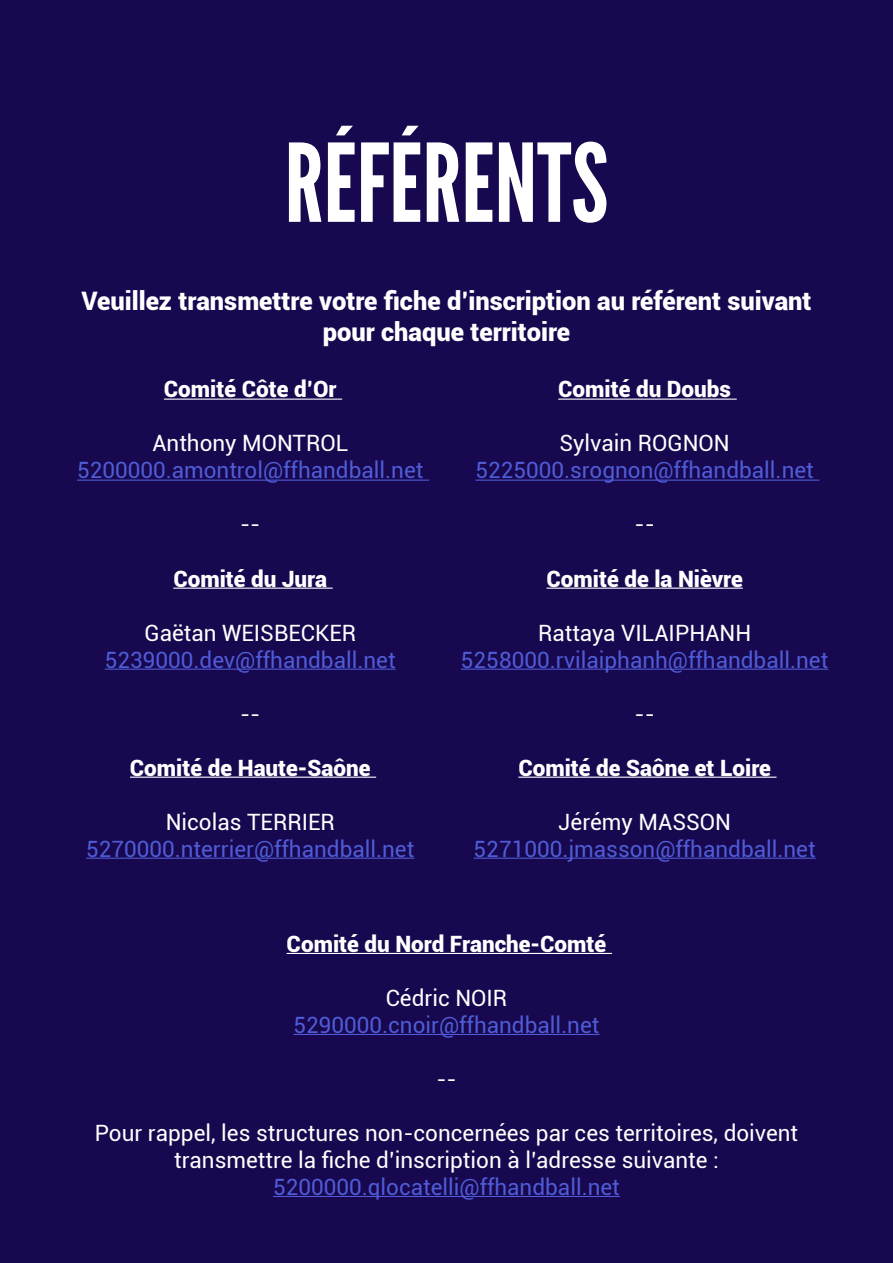
<style>
.page{position:relative;width:893px;height:1263px;background:#17084f}
.page>*{position:absolute;margin:0;border:0;box-sizing:border-box;transform-origin:0 0}
.t1{font:108px "League Gothic";color:#fff}
.t2{font:900 25.5px/30.6px "Roboto";color:#fff;text-align:center}
.t3{font:22.5px "Roboto";color:#4f5cd6}
.t4{font:22.5px/27px "Roboto";color:#fff;text-align:center}
.t5{font:900 22.5px "Roboto";color:#fff}
</style>
<div class="page">
<hr style="left:558px;top:399px;width:179px;height:1px;background:#fff">
<hr style="left:475px;top:480px;width:344px;height:1px;background:#4f5cd6">
<hr style="left:546px;top:588px;width:197px;height:1px;background:#fff">
<hr style="left:461px;top:669px;width:367px;height:1px;background:#4f5cd6">
<hr style="left:518px;top:777px;width:259px;height:1px;background:#fff">
<hr style="left:474px;top:858px;width:342px;height:1px;background:#4f5cd6">
<hr style="left:164px;top:399px;width:178px;height:1px;background:#fff">
<hr style="left:77px;top:480px;width:352px;height:1px;background:#4f5cd6">
<hr style="left:173px;top:588px;width:160px;height:1px;background:#fff">
<hr style="left:105px;top:669px;width:291px;height:1px;background:#4f5cd6">
<hr style="left:130px;top:777px;width:246px;height:1px;background:#fff">
<hr style="left:86px;top:858px;width:328px;height:1px;background:#4f5cd6">
<hr style="left:287px;top:953px;width:325px;height:1px;background:#fff">
<hr style="left:293px;top:1034px;width:306px;height:1px;background:#4f5cd6">
<hr style="left:273px;top:1196px;width:347px;height:1px;background:#4f5cd6">
<h1 class="t1" style="left:285px;top:119px;width:325px">RÉFÉRENTS</h1>
<p class="t2" style="left:81px;top:285px;width:732px">Veuillez transmettre votre fiche d’inscription au référent suivant pour chaque territoire</p>
<p class="t5" style="left:558px;top:373px;width:174px">Comité du Doubs</p>
<p class="t4" style="left:560px;top:429px;width:172px">Sylvain ROGNON</p>
<p class="t3" style="left:475px;top:455px;width:340px">5225000.srognon@ffhandball.net</p>
<p class="t5" style="left:164px;top:373px;width:174px">Comité Côte d’Or</p>
<p class="t4" style="left:152px;top:429px;width:197px">Anthony MONTROL</p>
<p class="t3" style="left:77px;top:455px;width:348px">5200000.amontrol@ffhandball.net</p>
<p class="t4" style="left:240px;top:510px;width:22px">--</p>
<p class="t5" style="left:173px;top:562px;width:155px">Comité du Jura</p>
<p class="t4" style="left:144px;top:618px;width:213px">Gaëtan WEISBECKER</p>
<p class="t3" style="left:105px;top:644px;width:292px">5239000.dev@ffhandball.net</p>
<p class="t4" style="left:240px;top:699px;width:22px">--</p>
<p class="t5" style="left:130px;top:751px;width:242px">Comité de Haute-Saône</p>
<p class="t4" style="left:166px;top:807px;width:171px">Nicolas TERRIER</p>
<p class="t3" style="left:86px;top:833px;width:330px">5270000.nterrier@ffhandball.net</p>
<p class="t4" style="left:634px;top:510px;width:22px">--</p>
<p class="t5" style="left:546px;top:562px;width:198px">Comité de la Nièvre</p>
<p class="t4" style="left:538px;top:618px;width:215px">Rattaya VILAIPHANH</p>
<p class="t3" style="left:461px;top:644px;width:369px">5258000.rvilaiphanh@ffhandball.net</p>
<p class="t4" style="left:634px;top:699px;width:22px">--</p>
<p class="t5" style="left:518px;top:751px;width:254px">Comité de Saône et Loire</p>
<p class="t4" style="left:558px;top:807px;width:174px">Jérémy MASSON</p>
<p class="t3" style="left:474px;top:833px;width:343px">5271000.jmasson@ffhandball.net</p>
<p class="t5" style="left:287px;top:928px;width:321px">Comité du Nord Franche-Comté</p>
<p class="t4" style="left:386px;top:983px;width:123px">Cédric NOIR</p>
<p class="t3" style="left:293px;top:1009px;width:307px">5290000.cnoir@ffhandball.net</p>
<p class="t4" style="left:436px;top:1064px;width:22px">--</p>
<p class="t4" style="left:95px;top:1118px;width:705px">Pour rappel, les structures non-concernées par ces territoires, doivent transmettre la fiche d’inscription à l’adresse suivante :</p>
<p class="t3" style="left:273px;top:1171px;width:348px">5200000.qlocatelli@ffhandball.net</p>
</div>
